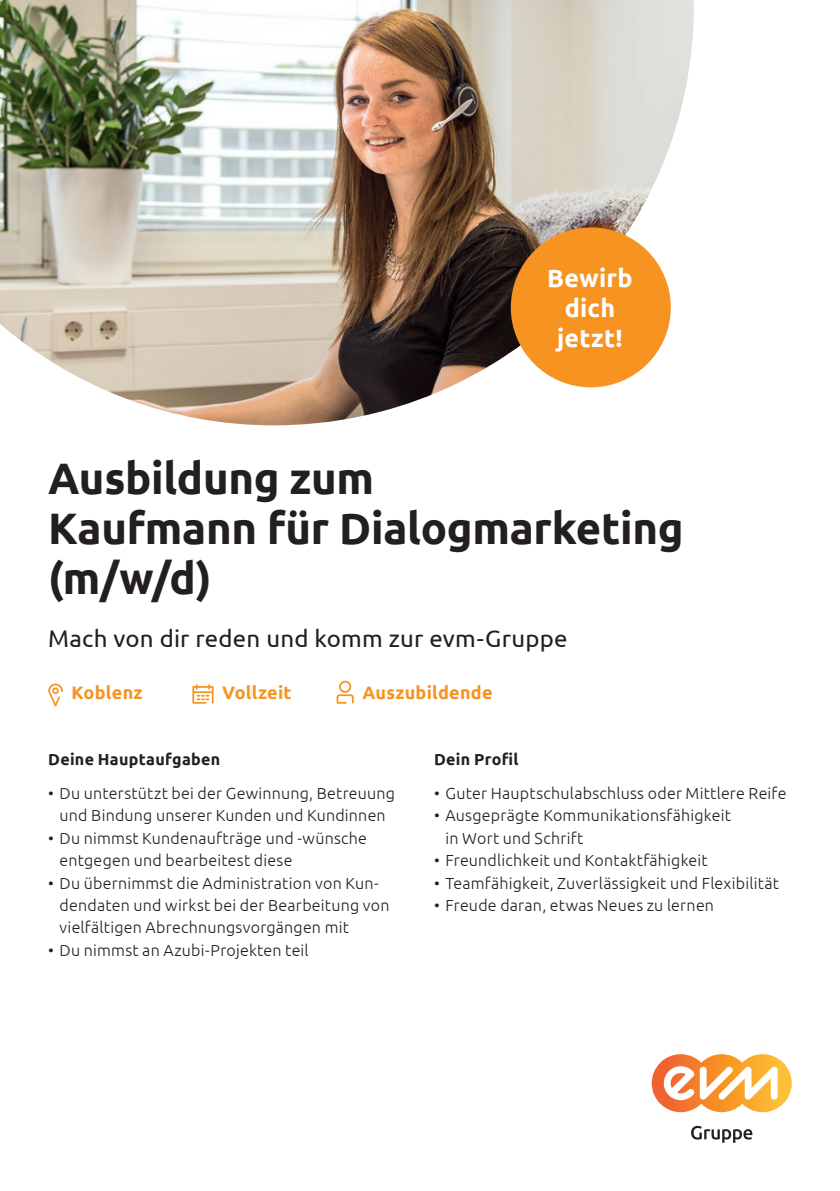
<style>
.page{position:relative;width:840px;height:1191px;background:#fff}
.page>*{position:absolute;margin:0;border:0;box-sizing:border-box;transform-origin:0 0}
.t1{font:700 44px/50px "Ubuntu";letter-spacing:-.005em;color:#231f20}
.t2{font:700 25px/30px "Ubuntu";letter-spacing:.01em;color:#fff;text-align:center}
.t3{font:24px "Ubuntu";letter-spacing:.01em;color:#231f20}
.t4{font:700 18px "Ubuntu";letter-spacing:.015em;color:#f79321}
.t5{font:300 16px/22.4px "Ubuntu";letter-spacing:.015em;color:#231f20}
.t6{font:700 16px "Ubuntu";letter-spacing:.02em;color:#231f20}
</style>
<div class="page">
<img style="left:0;top:0;width:693px;height:425px">
<div style="left:510px;top:227px;width:160px;height:160px;background:#f79321;border-radius:50%"></div>
<svg style="left:48px;top:683px;width:15px;height:23px"></svg>
<svg style="left:192px;top:684px;width:21px;height:19px"></svg>
<svg style="left:336px;top:680px;width:17px;height:23px"></svg>
<svg style="left:651px;top:1054px;width:140px;height:58px"></svg>
<svg style="left:691px;top:1125px;width:61px;height:17px"></svg>
<h2 class="t2" style="left:547px;top:263px;width:87px">Bewirb dich jetzt!</h2>
<h1 class="t1" style="left:48px;top:453px;width:636px">Ausbildung zum<br>Kaufmann für Dialogmarketing (m/w/d)</h1>
<h3 class="t3" style="left:48px;top:623px;width:520px">Mach von dir reden und komm zur evm-Gruppe</h3>
<p class="t4" style="left:71px;top:682px;width:73px">Koblenz</p>
<p class="t4" style="left:222px;top:682px;width:71px">Vollzeit</p>
<p class="t4" style="left:362px;top:682px;width:132px">Auszubildende</p>
<p class="t6" style="left:48px;top:750px;width:173px">Deine Hauptaufgaben</p>
<p class="t5" style="left:48px;top:781px;width:348px;text-align:center">• Du unterstützt bei der Gewinnung, Betreuung und Bindung unserer Kunden und Kundinnen</p>
<p class="t5" style="left:60px;top:826px;width:309px;text-indent:-11px">• Du nimmst Kundenaufträge und -wünsche entgegen und bearbeitest diese</p>
<p class="t5" style="left:60px;top:871px;width:331px;text-indent:-11px">• Du übernimmst die Administration von Kun&shy;dendaten und wirkst bei der Bearbeitung von vielfältigen Abrechnungsvorgängen mit</p>
<p class="t5" style="left:48px;top:938px;width:262px">• Du nimmst an Azubi-Projekten teil</p>
<p class="t6" style="left:434px;top:750px;width:86px">Dein Profil</p>
<p class="t5" style="left:434px;top:781px;width:353px">• Guter Hauptschulabschluss oder Mittlere Reife</p>
<p class="t5" style="left:445px;top:804px;width:287px;text-indent:-11px">• Ausgeprägte Kommunikationsfähigkeit in Wort und Schrift</p>
<p class="t5" style="left:434px;top:848px;width:275px">• Freundlichkeit und Kontaktfähigkeit</p>
<p class="t5" style="left:434px;top:871px;width:346px">• Teamfähigkeit, Zuverlässigkeit und Flexibilität</p>
<p class="t5" style="left:434px;top:893px;width:281px">• Freude daran, etwas Neues zu lernen</p>
</div>
